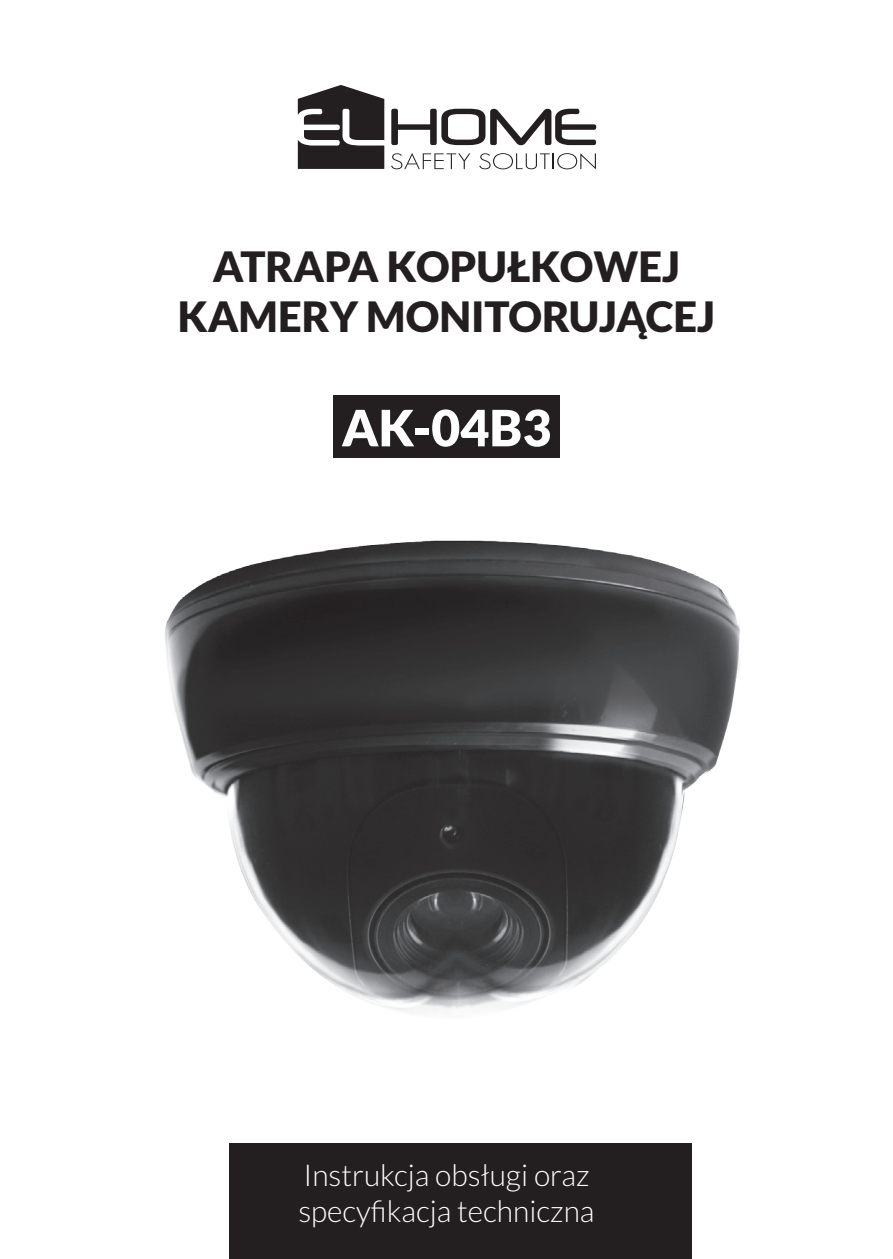
<style>
.page{position:relative;width:893px;height:1259px;background:#fff}
.page>*{position:absolute;margin:0;border:0;box-sizing:border-box;transform-origin:0 0}
.t1{font:900 50.1px "Lato";color:#fff}
.t2{font:900 42px/50.4px "Lato";color:#231f20;text-align:center}
.t3{font:300 30px/36px "Lato";color:#fff}
</style>
<div class="page">
<div style="left:333px;top:395px;width:227px;height:62px;background:#231f20"></div>
<img style="left:165px;top:540px;width:575px;height:471px">
<div style="left:230px;top:1144px;width:462px;height:115px;background:#231f20"></div>
<svg style="left:391px;top:153px;width:79px;height:16px"></svg>
<svg style="left:479px;top:153px;width:117px;height:16px"></svg>
<svg style="left:391px;top:109px;width:205px;height:36px"></svg>
<svg style="left:298px;top:85px;width:86px;height:84px"></svg>
<h2 class="t2" style="left:178px;top:240px;width:539px">ATRAPA KOPUŁKOWEJ<br>KAMERY MONITORUJĄCEJ</h2>
<h1 class="t1" style="left:342px;top:399px;width:211px">AK-04B3</h1>
<p class="t3" style="left:298px;top:1157px;width:298px">Instrukcja obsługi oraz specyfikacja techniczna</p>
</div>
